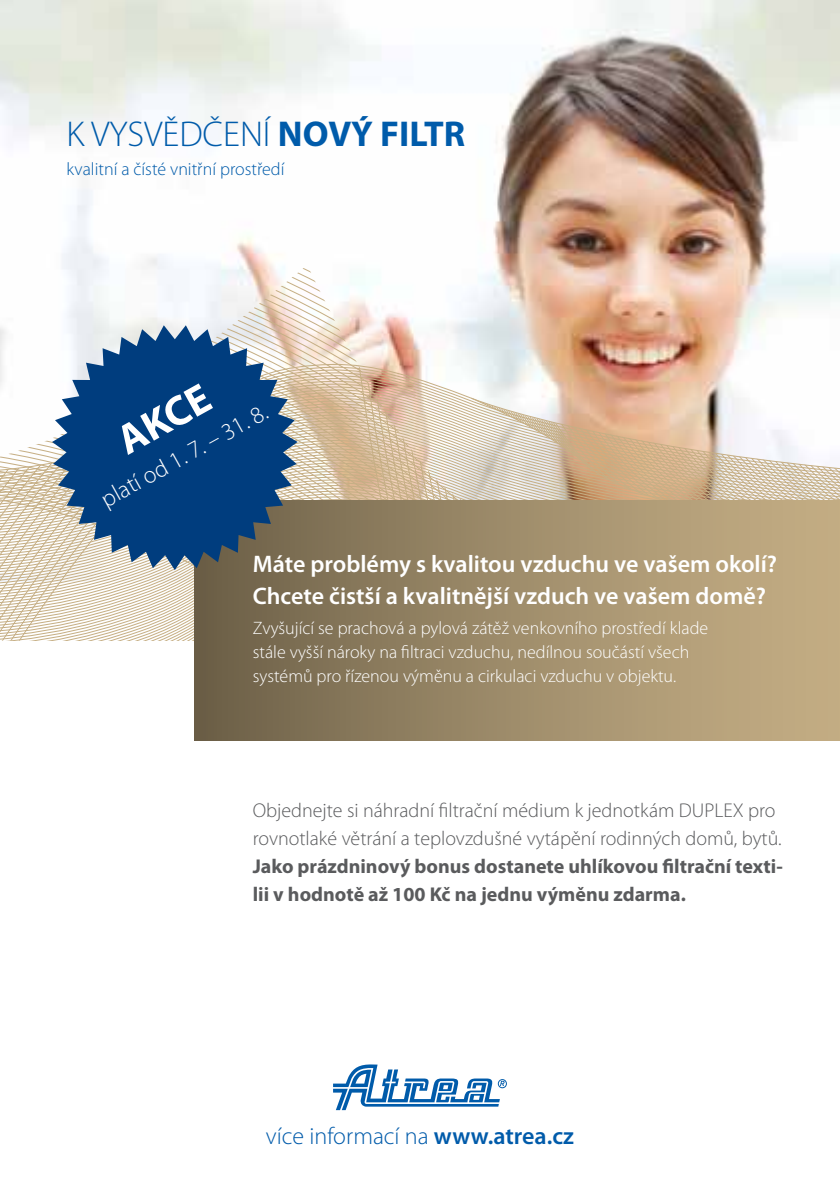
<style>
.page{position:relative;width:840px;height:1191px;background:#fff}
.page>*{position:absolute;margin:0;border:0;box-sizing:border-box;transform-origin:0 0}
.t1{font:700 42px "Myriad Pro";color:#fff}
.t2{font:300 36px "Myriad Pro";color:#005baa}
.t3{font:600 24px/32px "Myriad Pro";color:#fff}
.t4{font:300 24px "Myriad Pro";color:#005baa}
.t5{font:300 24px "Myriad Pro";color:#fff}
.t6{font:300 20px/28px "Myriad Pro";color:#5a5b5d}
.t7{font:700 20px/28px "Myriad Pro";color:#5a5b5d}
.t8{font:300 18px/24px "Myriad Pro";color:#fff}
.t9{font:300 18px "Myriad Pro";color:#005baa}
.s1{font-weight:700}
.s2{font-weight:600}
</style>
<div class="page">
<img style="left:0;top:0;width:839px;height:363px">
<svg style="left:0;top:364px;width:839px;height:276px"></svg>
<div style="left:195px;top:500px;width:644px;height:240px;background:linear-gradient(to right,#6f624a,#c9b288)"></div>
<svg style="left:333px;top:1064px;width:173px;height:46px"></svg>
<svg style="left:52px;top:325px;width:245px;height:245px;background:#406891"></svg>
<h2 class="t2" style="left:66px;top:114px;width:400px">K VYSVĚDČENÍ <span class="s1">NOVÝ FILTR</span></h2>
<p class="t9" style="left:66px;top:159px;width:219px">kvalitní a čísté vnitřní prostředí</p>
<h1 class="t1" style="left:109px;top:422px;width:101px;rotate:-29deg">AKCE</h1>
<h3 class="t5" style="left:96px;top:489px;width:188px;rotate:-29deg">platí od 1. 7. – 31. 8.</h3>
<h3 class="t3" style="left:252px;top:548px;width:525px">Máte problémy s kvalitou vzduchu ve vašem okolí?<br>Chcete čistší a kvalitnější vzduch ve vašem domě?</h3>
<p class="t8" style="left:252px;top:616px;width:457px">Zvyšující se prachová a pylová zátěž venkovního prostředí klade stále vyšší nároky na filtraci vzduchu, nedílnou součástí všech systémů pro řízenou výměnu a cirkulaci vzduchu v objektu.</p>
<p class="t6" style="left:252px;top:797px;width:530px">Objednejte si náhradní filtrační médium k jednotkám DUPLEX pro rovnotlaké větrání a teplovzdušné vytápění rodinných domů, bytů.</p>
<p class="t7" style="left:252px;top:853px;width:531px">Jako prázdninový bonus dostanete uhlíkovou filtrační texti&shy;lii v hodnotě až 100 Kč na jednu výměnu zdarma.</p>
<h3 class="t4" style="left:266px;top:1122px;width:309px">více informací na <span class="s2">www.atrea.cz</span></h3>
</div>
